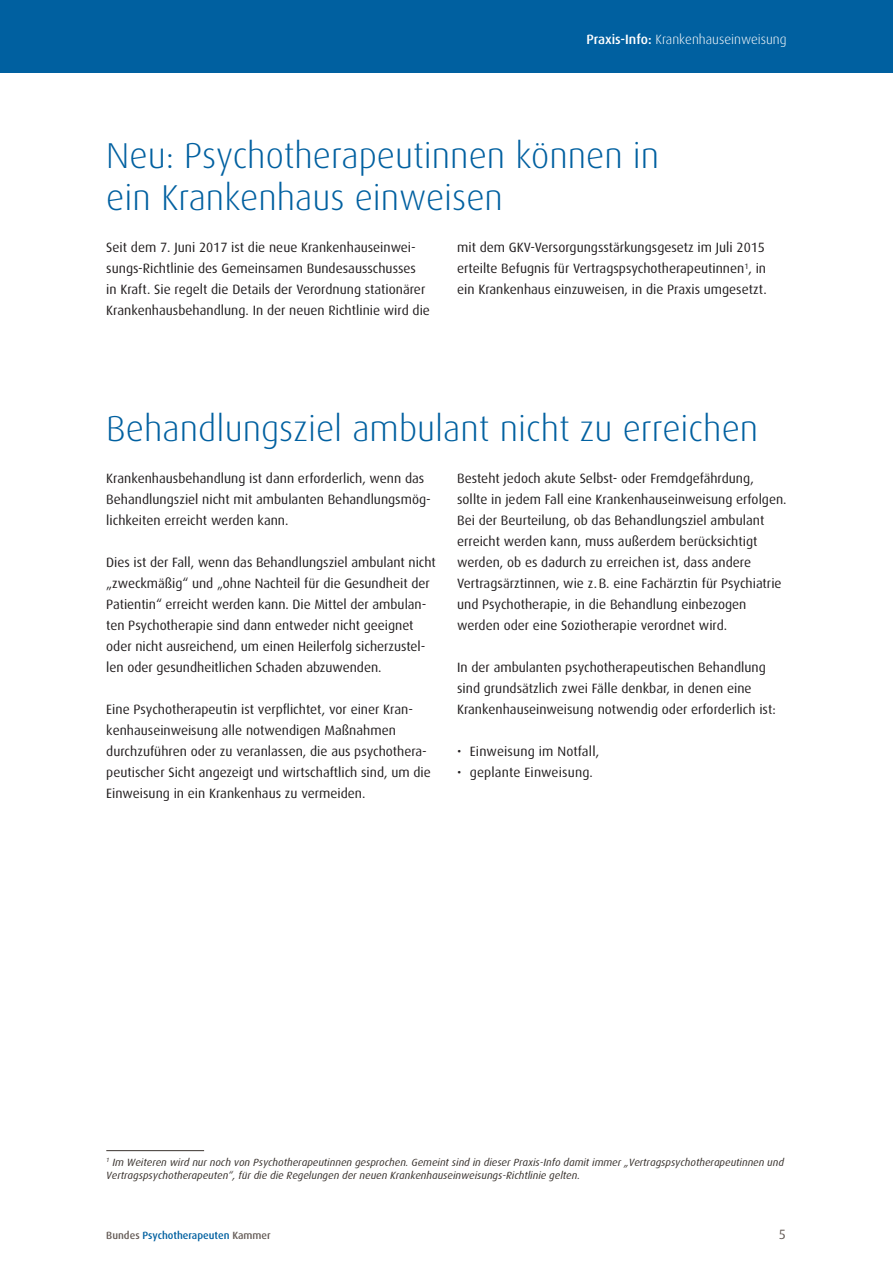
<style>
.page{position:relative;width:893px;height:1263px;background:#fff}
.page>*{position:absolute;margin:0;border:0;box-sizing:border-box;transform-origin:0 0}
.H1_headline{font:300 36px/42px "Dax";color:#0060a0}
.fliesstext{font:13.5px/21px "Dax";color:#231f20}
.t1{font:300 13.5px "Dax";color:#fff}
.t2{font:13.5px "Dax";color:#655c57}
.fußzeile{font:italic 10.5px/13.5px "Dax";color:#3a332f}
.t3{font:500 10.5px "Dax";color:#0060a0}
.s1{font-weight:500}
.s2{color:#655c57}
</style>
<div class="page">
<div style="left:0;top:0;width:893px;height:72px;background:#0060a0"></div>
<hr style="left:0;top:72px;width:1px;height:1127px;background:#e1dedc">
<hr style="left:106px;top:1150px;width:98px;height:1px;background:#3a332f">
<p class="t1" style="left:586px;top:32px;width:202px"><span class="s1">Praxis-Info:</span> Krankenhauseinweisung</p>
<h1 class="H1_headline" style="left:106px;top:135px;width:554px">Neu: Psychotherapeutinnen können in ein Krankenhaus einweisen</h1>
<p class="fliesstext" style="left:106px;top:237px;width:325px">Seit dem 7. Juni 2017 ist die neue Krankenhauseinwei&shy;sungs-Richtlinie des Gemeinsamen Bundesausschusses<br>in Kraft. Sie regelt die Details der Verordnung stationärer Krankenhausbehandlung. In der neuen Richtlinie wird die</p>
<p class="fliesstext" style="left:457px;top:237px;width:311px">mit dem GKV-Versorgungsstärkungsgesetz im Juli 2015 erteilte Befugnis für Vertragspsychotherapeutinnen<sup>1</sup>, in ein Krankenhaus einzuweisen, in die Praxis umgesetzt.</p>
<h1 class="H1_headline" style="left:106px;top:408px;width:653px">Behandlungsziel ambulant nicht zu erreichen</h1>
<p class="fliesstext" style="left:106px;top:468px;width:326px">Krankenhausbehandlung ist dann erforderlich, wenn das<br>Behandlungsziel nicht mit ambulanten Behandlungsmög&shy;lichkeiten erreicht werden kann.</p>
<p class="fliesstext" style="left:106px;top:552px;width:331px">Dies ist der Fall, wenn das Behandlungsziel ambulant nicht „zweckmäßig“ und „ohne Nachteil für die Gesundheit der Patientin“ erreicht werden kann. Die Mittel der ambulan&shy;ten Psychotherapie sind dann entweder nicht geeignet oder nicht ausreichend, um einen Heilerfolg sicherzustel&shy;len oder gesundheitlichen Schaden abzuwenden.</p>
<p class="fliesstext" style="left:106px;top:699px;width:326px">Eine Psychotherapeutin ist verpflichtet, vor einer Kran&shy;kenhauseinweisung alle notwendigen Maßnahmen durchzuführen oder zu veranlassen, die aus psychothera&shy;peutischer Sicht angezeigt und wirtschaftlich sind, um die Einweisung in ein Krankenhaus zu vermeiden.</p>
<p class="fliesstext" style="left:457px;top:468px;width:331px">Besteht jedoch akute Selbst- oder Fremdgefährdung, sollte in jedem Fall eine Krankenhauseinweisung erfolgen.</p>
<p class="fliesstext" style="left:457px;top:510px;width:326px">Bei der Beurteilung, ob das Behandlungsziel ambulant erreicht werden kann, muss außerdem berücksichtigt werden, ob es dadurch zu erreichen ist, dass andere Vertragsärztinnen, wie z.B. eine Fachärztin für Psychiatrie und Psychotherapie, in die Behandlung einbezogen werden oder eine Soziotherapie verordnet wird.</p>
<p class="fliesstext" style="left:457px;top:657px;width:320px">In der ambulanten psychotherapeutischen Behandlung sind grundsätzlich zwei Fälle denkbar, in denen eine<br>Krankenhauseinweisung notwendig oder erforderlich ist:</p>
<p class="fliesstext" style="left:457px;top:741px;width:144px">• Einweisung im Notfall,</p>
<p class="fliesstext" style="left:457px;top:762px;width:137px">• geplante Einweisung.</p>
<p class="fußzeile" style="left:106px;top:1155px;width:679px"><sup>1</sup> Im Weiteren wird nur noch von Psychotherapeutinnen gesprochen. Gemeint sind in dieser Praxis-Info damit immer „Vertragspsychotherapeutinnen und<br>Vertragspsychotherapeuten“, für die die Regelungen der neuen Krankenhauseinweisungs-Richtlinie gelten.</p>
<p class="t3" style="left:106px;top:1229px;width:166px"><span class="s2">Bundes</span> Psychotherapeuten <span class="s2">Kammer</span></p>
<p class="t2" style="left:779px;top:1227px;width:9px">5</p>
</div>
